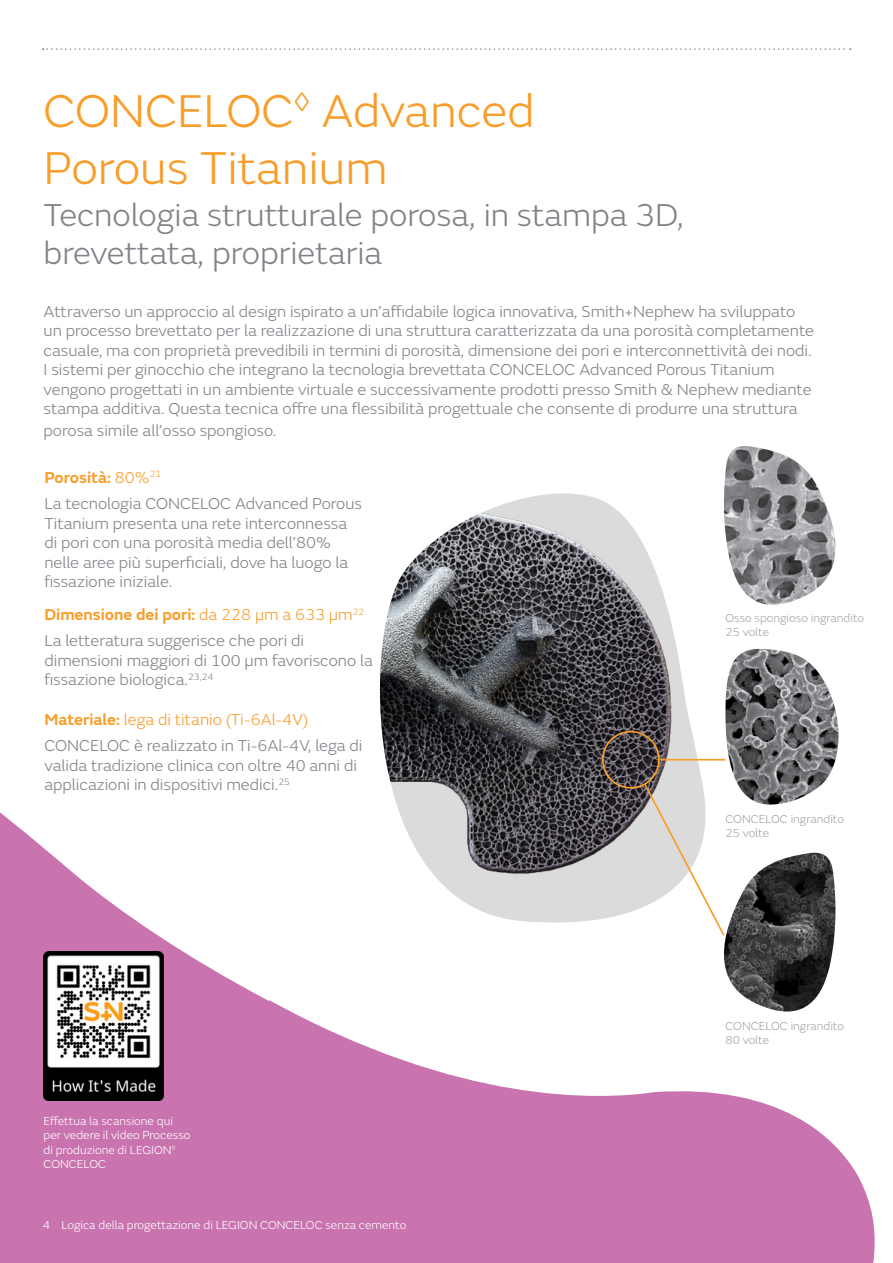
<style>
.page{position:relative;width:893px;height:1263px;background:#fff}
.page>*{position:absolute;margin:0;border:0;box-sizing:border-box;transform-origin:0 0}
.t1{font:300 48px/57.3px "SN Emeric";color:#f99d2a}
.t2{font:300 33px/37.5px "SN Emeric";color:#7f8388}
.t3{font:300 16.5px/19.5px "SN Emeric";color:#7f8388}
.t4{font:300 12px/14.4px "SN Emeric";color:#fff}
.t5{font:300 12px/14.4px "SN Emeric";color:#a4a5a9}
.s1{font-weight:600;color:#f99d2a}
.s2{color:#f99d2a}
</style>
<div class="page">
<svg style="left:43px;top:48px;width:808px;height:2px"></svg>
<svg style="left:0;top:758px;width:875px;height:505px;fill:#c973af"></svg>
<img style="left:358px;top:493px;width:359px;height:438px">
<svg style="left:642px;top:781px;width:84px;height:156px"></svg>
<div style="left:602px;top:731px;width:58px;height:58px;border:2px solid #f99d2a;border-radius:50%"></div>
<img style="left:724px;top:649px;width:116px;height:156px">
<img style="left:706px;top:853px;width:131px;height:175px">
<img style="left:724px;top:446px;width:112px;height:159px">
<hr style="left:660px;top:759px;width:65px;height:1px;background:#f99d2a">
<img style="left:44px;top:952px;width:119px;height:148px">
<h1 class="t1" style="left:44px;top:82px;width:493px">CONCELOC<sup>◊</sup> Advanced<br>Porous Titanium</h1>
<h2 class="t2" style="left:44px;top:196px;width:642px">Tecnologia strutturale porosa, in stampa 3D, brevettata, proprietaria</h2>
<p class="t3" style="left:44px;top:302px;width:772px">Attraverso un approccio al design ispirato a un’affidabile logica innovativa, Smith+Nephew ha sviluppato un processo brevettato per la realizzazione di una struttura caratterizzata da una porosità completamente casuale, ma con proprietà prevedibili in termini di porosità, dimensione dei pori e interconnettività dei nodi.<br>I sistemi per ginocchio che integrano la tecnologia brevettata CONCELOC Advanced Porous Titanium vengono progettati in un ambiente virtuale e successivamente prodotti presso Smith &amp; Nephew mediante stampa additiva. Questa tecnica offre una flessibilità progettuale che consente di produrre una struttura</p>
<p class="t3" style="left:44px;top:421px;width:234px">porosa simile all’osso spongioso.</p>
<p class="t3" style="left:44px;top:464px;width:319px;line-height:26.2px"><span class="s1">Porosità:</span> <span class="s2">80%</span><sup>21<br></sup>La tecnologia CONCELOC Advanced Porous</p>
<p class="t3" style="left:44px;top:513px;width:305px">Titanium presenta una rete interconnessa di pori con una porosità media dell’80% nelle aree più superficiali, dove ha luogo la fissazione iniziale.</p>
<p class="t3" style="left:44px;top:601px;width:321px;line-height:26.2px"><span class="s1">Dimensione dei pori:</span> <span class="s2">da 228 μm a 633 μm</span><sup>22<br></sup>La letteratura suggerisce che pori di</p>
<p class="t3" style="left:44px;top:651px;width:330px">dimensioni maggiori di 100 μm favoriscono la fissazione biologica.<sup>23,24</sup></p>
<p class="t3" style="left:44px;top:706px;width:320px;line-height:26.2px"><span class="s1">Materiale:</span> <span class="s2">lega di titanio (Ti-6Al-4V)<br></span>CONCELOC è realizzato in Ti-6Al-4V, lega di</p>
<p class="t3" style="left:44px;top:756px;width:314px">valida tradizione clinica con oltre 40 anni di applicazioni in dispositivi medici.<sup>25</sup></p>
<p class="t5" style="left:725px;top:610px;width:140px">Osso spongioso ingrandito<br>25 volte</p>
<p class="t5" style="left:725px;top:811px;width:120px">CONCELOC ingrandito<br>25 volte</p>
<p class="t4" style="left:44px;top:1113px;width:148px">Effettua la scansione qui per vedere il video Processo di produzione di LEGION<sup>◊<br></sup>CONCELOC</p>
<p class="t4" style="left:43px;top:1218px;width:365px">4 Logica della progettazione di LEGION CONCELOC senza cemento</p>
<p class="t5" style="left:725px;top:1018px;width:120px">CONCELOC ingrandito<br>80 volte</p>
</div>
